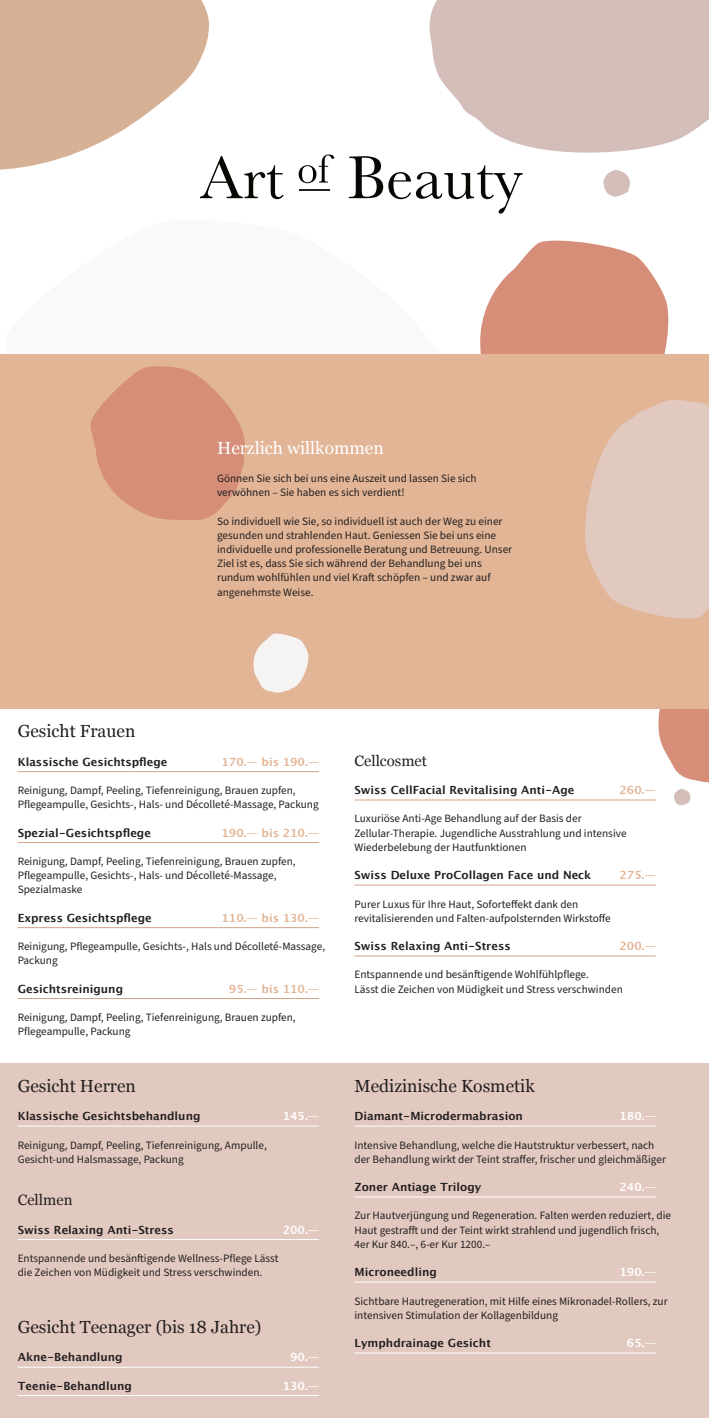
<style>
.page{position:relative;width:709px;height:1418px;background:#fff}
.page>*{position:absolute;margin:0;border:0;box-sizing:border-box;transform-origin:0 0}
.t1{font:17.5px "Georgia";color:#231f20}
.t2{font:17.5px "Georgia";color:#fff}
.t3{font:15px "Georgia";color:#231f20}
.t4{font:11.25px/14.1px "Source Sans Pro";color:#231f20}
.t5{font:700 11.25px "Lucida Grande";color:#231f20}
.t6{font:700 11.25px "Lucida Grande";color:#e2b596}
.t7{font:700 11.25px "Lucida Grande";color:#fff}
</style>
<div class="page">
<svg style="left:429px;top:0;width:280px;height:175px;fill:#d3beba"></svg>
<svg style="left:0;top:0;width:209px;height:170px;fill:#d7b196"></svg>
<svg style="left:480px;top:240px;width:189px;height:114px;fill:#d68e79"></svg>
<svg style="left:602px;top:170px;width:28px;height:27px"></svg>
<svg style="left:629px;top:709px;width:80px;height:96px"></svg>
<div style="left:0;top:354px;width:709px;height:355px;background:#e2b596"></div>
<div style="left:0;top:1063px;width:709px;height:354px;background:#e2c9bf"></div>
<svg style="left:90px;top:366px;width:155px;height:154px"></svg>
<svg style="left:200px;top:156px;width:83px;height:43px"></svg>
<svg style="left:299px;top:154px;width:35px;height:29px"></svg>
<svg style="left:349px;top:156px;width:173px;height:58px"></svg>
<hr style="left:298px;top:189px;width:31px;height:2px;background:#231f20">
<hr style="left:18px;top:771px;width:301px;height:1px;background:#d4a588">
<hr style="left:18px;top:842px;width:301px;height:1px;background:#d4a588">
<hr style="left:18px;top:927px;width:301px;height:1px;background:#d4a588">
<hr style="left:18px;top:998px;width:301px;height:1px;background:#d4a588">
<hr style="left:354px;top:799px;width:302px;height:1px;background:#d4a588">
<hr style="left:354px;top:884px;width:302px;height:1px;background:#d4a588">
<hr style="left:354px;top:955px;width:302px;height:1px;background:#d4a588">
<hr style="left:18px;top:1125px;width:301px;height:1px;background:#fff">
<hr style="left:18px;top:1239px;width:301px;height:1px;background:#fff">
<hr style="left:18px;top:1366px;width:301px;height:1px;background:#fff">
<hr style="left:18px;top:1395px;width:301px;height:1px;background:#fff">
<hr style="left:354px;top:1125px;width:302px;height:1px;background:#fff">
<hr style="left:354px;top:1196px;width:302px;height:1px;background:#fff">
<hr style="left:354px;top:1281px;width:302px;height:1px;background:#fff">
<hr style="left:354px;top:1352px;width:302px;height:1px;background:#fff">
<svg style="left:253px;top:633px;width:56px;height:60px"></svg>
<svg style="left:585px;top:400px;width:124px;height:219px;fill:#e2c9bf"></svg>
<h1 class="t2" style="left:217px;top:440px;width:168px">Herzlich willkommen</h1>
<p class="t4" style="left:217px;top:471px;width:261px">Gönnen Sie sich bei uns eine Auszeit und lassen Sie sich verwöhnen – Sie haben es sich verdient!</p>
<p class="t4" style="left:217px;top:514px;width:296px">So individuell wie Sie, so individuell ist auch der Weg zu einer gesunden und strahlenden Haut. Geniessen Sie bei uns eine individuelle und professionelle Beratung und Betreuung. Unser Ziel ist es, dass Sie sich während der Behandlung bei uns rundum wohlfühlen und viel Kraft schöpfen – und zwar auf angenehmste Weise.</p>
<h1 class="t1" style="left:18px;top:724px;width:119px">Gesicht Frauen</h1>
<p class="t5" style="left:18px;top:757px;width:151px">Klassische Gesichtspflege</p>
<p class="t6" style="left:221px;top:757px;width:99px">170.— bis 190.—</p>
<p class="t4" style="left:18px;top:783px;width:302px">Reinigung, Dampf, Peeling, Tiefenreinigung, Brauen zupfen,<br>Pflegeampulle, Gesichts-, Hals- und Décolleté-Massage, Packung</p>
<p class="t5" style="left:18px;top:827px;width:135px">Spezial-Gesichtspflege</p>
<p class="t6" style="left:221px;top:827px;width:99px">190.— bis 210.—</p>
<p class="t4" style="left:18px;top:854px;width:279px">Reinigung, Dampf, Peeling, Tiefenreinigung, Brauen zupfen,<br>Pflegeampulle, Gesichts-, Hals- und Décolleté-Massage,<br>Spezialmaske</p>
<p class="t5" style="left:18px;top:912px;width:135px">Express Gesichtspflege</p>
<p class="t6" style="left:221px;top:912px;width:99px">110.— bis 130.—</p>
<p class="t4" style="left:18px;top:939px;width:309px">Reinigung, Pflegeampulle, Gesichts-, Hals und Décolleté-Massage,<br>Packung</p>
<p class="t5" style="left:18px;top:983px;width:107px">Gesichtsreinigung</p>
<p class="t6" style="left:229px;top:983px;width:92px">95.— bis 110.—</p>
<p class="t4" style="left:18px;top:1010px;width:279px">Reinigung, Dampf, Peeling, Tiefenreinigung, Brauen zupfen,<br>Pflegeampulle, Packung</p>
<h1 class="t1" style="left:18px;top:1078px;width:120px">Gesicht Herren</h1>
<p class="t5" style="left:18px;top:1111px;width:184px">Klassische Gesichtsbehandlung</p>
<p class="t7" style="left:283px;top:1111px;width:38px">145.—</p>
<p class="t4" style="left:18px;top:1137px;width:251px">Reinigung, Dampf, Peeling, Tiefenreinigung, Ampulle,<br>Gesicht-und Halsmassage, Packung</p>
<h2 class="t3" style="left:18px;top:1193px;width:56px">Cellmen</h2>
<p class="t5" style="left:18px;top:1224px;width:158px">Swiss Relaxing Anti-Stress</p>
<p class="t7" style="left:283px;top:1224px;width:38px">200.—</p>
<p class="t4" style="left:18px;top:1251px;width:262px">Entspannende und besänftigende Wellness-Pflege Lässt die Zeichen von Müdigkeit und Stress verschwinden.</p>
<h1 class="t1" style="left:18px;top:1319px;width:245px">Gesicht Teenager (bis 18 Jahre)</h1>
<p class="t5" style="left:18px;top:1352px;width:106px">Akne-Behandlung</p>
<p class="t7" style="left:290px;top:1352px;width:30px">90.—</p>
<p class="t5" style="left:18px;top:1380px;width:116px">Teenie-Behandlung</p>
<p class="t7" style="left:283px;top:1380px;width:38px">130.—</p>
<h2 class="t3" style="left:354px;top:754px;width:74px">Cellcosmet</h2>
<p class="t5" style="left:354px;top:785px;width:221px">Swiss CellFacial Revitalising Anti-Age</p>
<p class="t6" style="left:619px;top:785px;width:38px">260.—</p>
<p class="t4" style="left:354px;top:811px;width:273px">Luxuriöse Anti-Age Behandlung auf der Basis der<br>Zellular-Therapie. Jugendliche Ausstrahlung und intensive<br>Wiederbelebung der Hautfunktionen</p>
<p class="t5" style="left:354px;top:870px;width:238px">Swiss Deluxe ProCollagen Face und Neck</p>
<p class="t6" style="left:619px;top:870px;width:38px">275.—</p>
<p class="t4" style="left:354px;top:897px;width:258px">Purer Luxus für Ihre Haut, Soforteffekt dank den revitalisierenden und Falten-aufpolsternden Wirkstoffe</p>
<p class="t5" style="left:354px;top:941px;width:158px">Swiss Relaxing Anti-Stress</p>
<p class="t6" style="left:619px;top:941px;width:38px">200.—</p>
<p class="t4" style="left:354px;top:967px;width:270px">Entspannende und besänftigende Wohlfühlpflege.<br>Lässt die Zeichen von Müdigkeit und Stress verschwinden</p>
<h1 class="t1" style="left:354px;top:1078px;width:182px">Medizinische Kosmetik</h1>
<p class="t5" style="left:354px;top:1111px;width:170px">Diamant-Microdermabrasion</p>
<p class="t7" style="left:619px;top:1111px;width:38px">180.—</p>
<p class="t4" style="left:354px;top:1137px;width:313px">Intensive Behandlung, welche die Hautstruktur verbessert, nach der Behandlung wirkt der Teint straffer, frischer und gleichmäßiger</p>
<p class="t5" style="left:354px;top:1182px;width:128px">Zoner Antiage Trilogy</p>
<p class="t7" style="left:619px;top:1182px;width:38px">240.—</p>
<p class="t4" style="left:354px;top:1208px;width:318px">Zur Hautverjüngung und Regeneration. Falten werden reduziert, die<br>Haut gestrafft und der Teint wirkt strahlend und jugendlich frisch,<br>4er Kur 840.–, 6-er Kur 1200.–</p>
<p class="t5" style="left:354px;top:1267px;width:84px">Microneedling</p>
<p class="t7" style="left:619px;top:1267px;width:38px">190.—</p>
<p class="t4" style="left:354px;top:1293px;width:315px">Sichtbare Hautregeneration, mit Hilfe eines Mikronadel-Rollers, zur intensiven Stimulation der Kollagenbildung</p>
<p class="t5" style="left:354px;top:1338px;width:138px">Lymphdrainage Gesicht</p>
<p class="t7" style="left:627px;top:1338px;width:30px">65.—</p>
</div>
